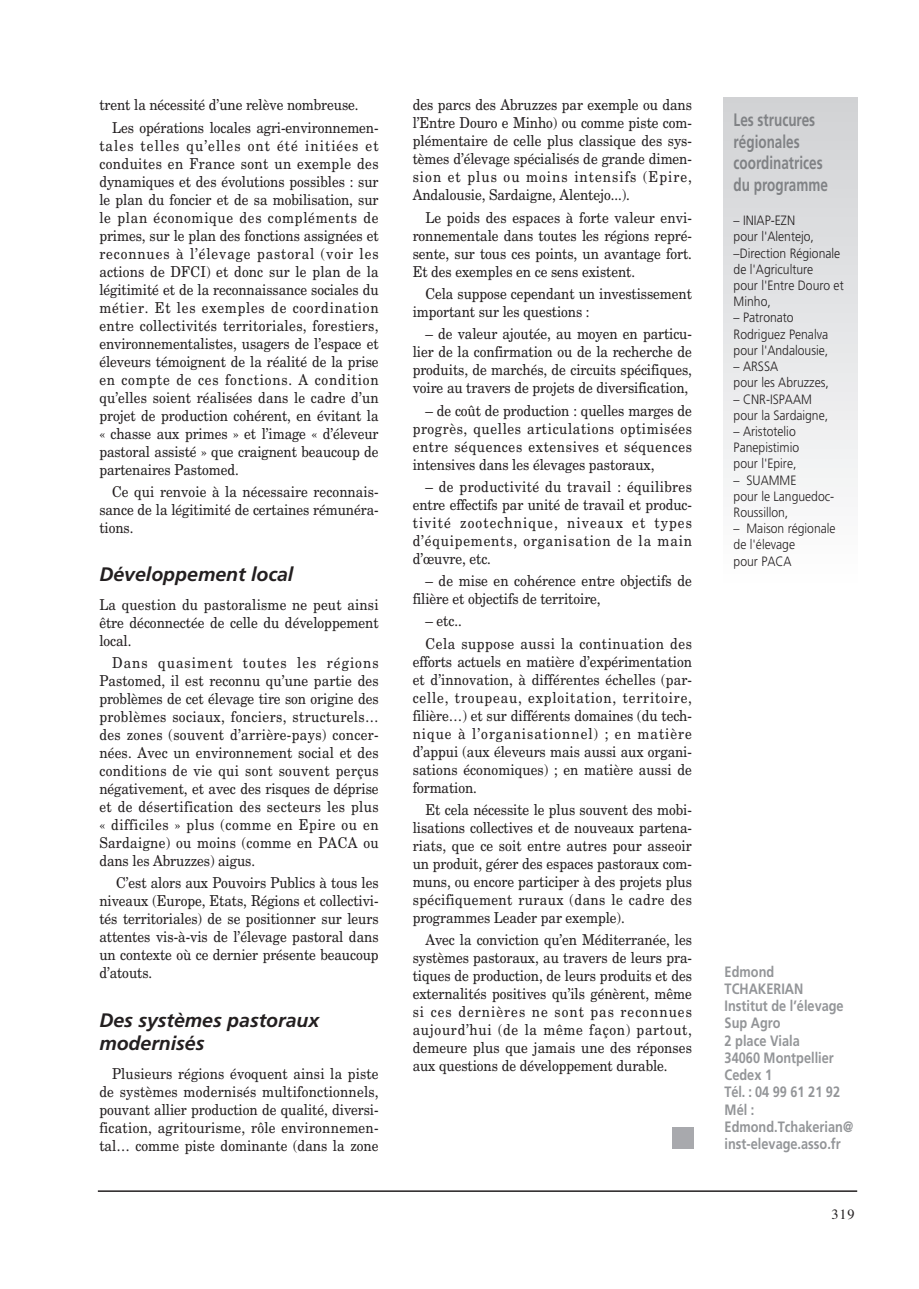
<style>
.page{position:relative;width:919px;height:1289px;background:#fff}
.page>*{position:absolute;margin:0;border:0;box-sizing:border-box;transform-origin:0 0}
.t1{font:italic 700 19.5px/23.4px "Frutiger";color:#231f20}
.t2{font:700 18px/21.6px "Frutiger";color:#808285;scale:.75 1}
.t3{font:15px/18px "New Century Schlbk";letter-spacing:-.005em;color:#231f20;text-align:justify;scale:.9 1}
.t4{font:700 15px/17.2px "Frutiger";color:#939598;scale:.85 1}
.t5{font:15px/22.2px "New Century Schlbk";letter-spacing:.04em;color:#231f20;scale:.9 1}
.t6{font:14.25px "Times";color:#231f20}
.t7{font:300 13.5px/16.2px "Frutiger";color:#231f20;scale:.9 1}
</style>
<div class="page">
<hr style="left:98px;top:1190px;width:759px;height:1px;background:#231f20">
<div style="left:672px;top:1127px;width:21px;height:21px;background:#a8a9ad"></div>
<div style="left:723px;top:98px;width:134px;height:485px;background:linear-gradient(to bottom,#d0d1d4,#fdfefe)"></div>
<p class="t3" style="left:112px;top:94px;width:297px;line-height:22.2px;text-indent:-13px">trent la nécessité d’une relève nombreuse.<br>Les opérations locales agri-environnemen-</p>
<p class="t3" style="left:99px;top:136px;width:312px">tales telles qu’elles ont été initiées et conduites en France sont un exemple des dynamiques et des évolutions possibles : sur le plan du foncier et de sa mobilisation, sur le plan économique des compléments de primes, sur le plan des fonctions assignées et reconnues à l’élevage pastoral (voir les actions de DFCI) et donc sur le plan de la légitimité et de la reconnaissance sociales du métier. Et les exemples de coordination entre collectivités territoriales, forestiers, environnementalistes, usagers de l’espace et éleveurs témoignent de la réalité de la prise en compte de ces fonctions. A condition qu’elles soient réalisées dans le cadre d’un projet de production cohérent, en évitant la « chasse aux primes » et l’image « d’éleveur pastoral assisté » que craignent beaucoup de partenaires Pastomed.</p>
<p class="t3" style="left:99px;top:482px;width:312px;text-indent:13px">Ce qui renvoie à la nécessaire reconnais&shy;sance de la légitimité de certaines rémunéra&shy;tions.</p>
<h1 class="t1" style="left:99px;top:562px;width:195px">Développement local</h1>
<p class="t3" style="left:99px;top:595px;width:312px">La question du pastoralisme ne peut ainsi être déconnectée de celle du développement local.</p>
<p class="t3" style="left:99px;top:653px;width:312px;text-indent:13px">Dans quasiment toutes les régions Pastomed, il est reconnu qu’une partie des problèmes de cet élevage tire son origine des problèmes sociaux, fonciers, structurels… des zones (souvent d’arrière-pays) concer&shy;nées. Avec un environnement social et des conditions de vie qui sont souvent perçus négativement, et avec des risques de déprise et de désertification des secteurs les plus « difficiles » plus (comme en Epire ou en Sardaigne) ou moins (comme en PACA ou dans les Abruzzes) aigus.</p>
<p class="t3" style="left:99px;top:873px;width:312px;text-indent:17px">C’est alors aux Pouvoirs Publics à tous les niveaux (Europe, Etats, Régions et collectivi&shy;tés territoriales) de se positionner sur leurs attentes vis-à-vis de l’élevage pastoral dans un contexte où ce dernier présente beaucoup d’atouts.</p>
<h1 class="t1" style="left:99px;top:1008px;width:221px">Des systèmes pastoraux modernisés</h1>
<p class="t3" style="left:99px;top:1064px;width:312px;text-indent:13px">Plusieurs régions évoquent ainsi la piste de systèmes modernisés multifonctionnels, pouvant allier production de qualité, diversi&shy;fication, agritourisme, rôle environnemen&shy;tal… comme piste dominante (dans la zone</p>
<p class="t3" style="left:412px;top:96px;width:312px">des parcs des Abruzzes par exemple ou dans l’Entre Douro e Minho) ou comme piste com&shy;plémentaire de celle plus classique des sys&shy;tèmes d’élevage spécialisés de grande dimen&shy;sion et plus ou moins intensifs (Epire, Andalousie, Sardaigne, Alentejo...).</p>
<p class="t3" style="left:412px;top:208px;width:312px;text-indent:13px">Le poids des espaces à forte valeur envi&shy;ronnementale dans toutes les régions repré&shy;sente, sur tous ces points, un avantage fort.<br>Et des exemples en ce sens existent.</p>
<p class="t3" style="left:412px;top:284px;width:312px;text-indent:13px">Cela suppose cependant un investissement important sur les questions :</p>
<p class="t3" style="left:412px;top:324px;width:312px;text-indent:13px">– de valeur ajoutée, au moyen en particu&shy;lier de la confirmation ou de la recherche de produits, de marchés, de circuits spécifiques, voire au travers de projets de diversification,</p>
<p class="t3" style="left:412px;top:401px;width:312px;text-indent:13px">– de coût de production : quelles marges de progrès, quelles articulations optimisées entre séquences extensives et séquences intensives dans les élevages pastoraux,</p>
<p class="t3" style="left:412px;top:477px;width:312px;text-indent:13px">– de productivité du travail : équilibres entre effectifs par unité de travail et produc&shy;tivité zootechnique, niveaux et types d’équipements, organisation de la main d’œuvre, etc.</p>
<p class="t3" style="left:412px;top:571px;width:312px;text-indent:13px">– de mise en cohérence entre objectifs de filière et objectifs de territoire,</p>
<p class="t5" style="left:425px;top:609px;width:297px">– etc..<br>Cela suppose aussi la continuation des</p>
<p class="t3" style="left:412px;top:652px;width:312px">efforts actuels en matière d’expérimentation et d’innovation, à différentes échelles (par&shy;celle, troupeau, exploitation, territoire, filière…) et sur différents domaines (du tech&shy;nique à l’organisationnel) ; en matière d’appui (aux éleveurs mais aussi aux organi&shy;sations économiques) ; en matière aussi de formation.</p>
<p class="t3" style="left:412px;top:800px;width:312px;text-indent:13px">Et cela nécessite le plus souvent des mobi&shy;lisations collectives et de nouveaux partena&shy;riats, que ce soit entre autres pour asseoir un produit, gérer des espaces pastoraux com&shy;muns, ou encore participer à des projets plus spécifiquement ruraux (dans le cadre des programmes Leader par exemple).</p>
<p class="t3" style="left:412px;top:930px;width:312px;text-indent:13px">Avec la conviction qu’en Méditerranée, les systèmes pastoraux, au travers de leurs pra&shy;tiques de production, de leurs produits et des externalités positives qu’ils génèrent, même si ces dernières ne sont pas reconnues aujourd’hui (de la même façon) partout, demeure plus que jamais une des réponses aux questions de développement durable.</p>
<p class="t2" style="left:733px;top:109px;width:127px">Les strucures régionales coordinatrices du programme</p>
<p class="t7" style="left:733px;top:212px;width:124px">– INIAP-EZN<br>pour l'Alentejo, –Direction Régionale de l'Agriculture<br>pour l'Entre Douro et<br>Minho,</p>
<p class="t7" style="left:733px;top:310px;width:107px">– Patronato<br>Rodriguez Penalva pour l'Andalousie,</p>
<p class="t7" style="left:733px;top:358px;width:107px">– ARSSA<br>pour les Abruzzes,</p>
<p class="t7" style="left:733px;top:391px;width:107px">– CNR-ISPAAM pour la Sardaigne,</p>
<p class="t7" style="left:733px;top:423px;width:74px">– Aristotelio<br>Panepistimio pour l'Epire,</p>
<p class="t7" style="left:733px;top:472px;width:113px">– SUAMME<br>pour le Languedoc-<br>Roussillon,</p>
<p class="t7" style="left:733px;top:520px;width:115px">– Maison régionale de l'élevage<br>pour PACA</p>
<p class="t4" style="left:724px;top:962px;width:153px">Edmond<br>TCHAKERIAN<br>Institut de l’élevage<br>Sup Agro<br>2 place Viala<br>34060 Montpellier<br>Cedex 1<br>Tél. : 04 99 61 21 92<br>Mél :<br>Edmond.Tchakerian@ inst-elevage.asso.fr</p>
<p class="t6" style="left:831px;top:1200px;width:24px">319</p>
</div>
